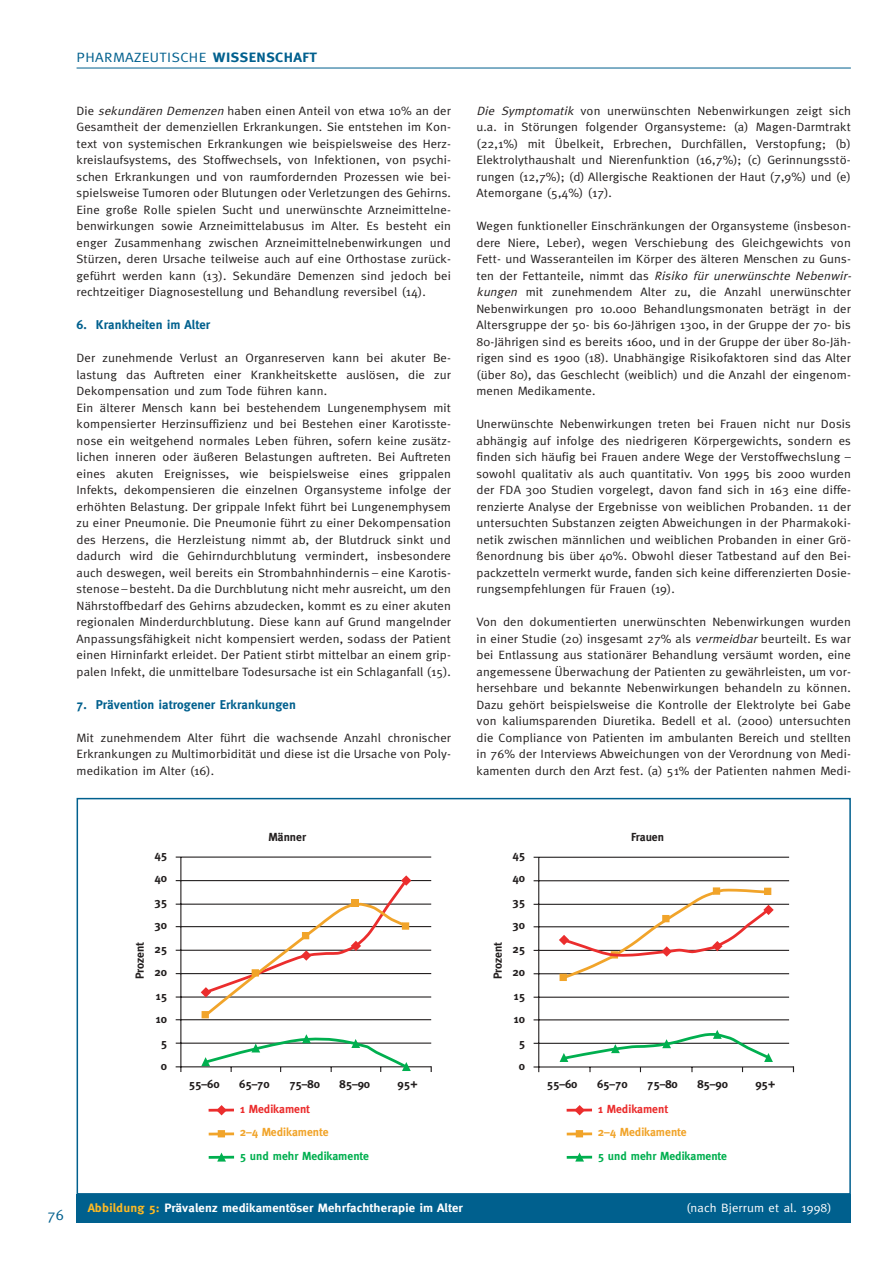
<style>
.page{position:relative;width:893px;height:1263px;background:#fff}
.page>*{position:absolute;margin:0;border:0;box-sizing:border-box;transform-origin:0 0}
.t1{font:15px "Meta";color:#00608e}
.t2{font:13.5px "Meta";letter-spacing:.025em;color:#00608e;scale:1.11 1}
.t3{font:700 12.75px "Meta";letter-spacing:.01em;color:#00608e}
.t4{font:12.15px/16.5px "Meta";letter-spacing:.01em;color:#231f1f;text-align:justify;scale:1.05 1}
.t5{font:700 12.15px "Meta";letter-spacing:.01em;color:#fff;scale:1.05 1}
.t6{font:12.15px "Meta";letter-spacing:.01em;color:#fff;scale:1.05 1}
.t7{font:700 11.7px/23.5px "Meta";color:#231f1f;text-align:center}
.t8{font:700 11.7px "Meta";color:#00af4f}
.t9{font:700 11.7px "Meta";color:#f1a42a}
.t10{font:700 11.7px "Meta";color:#eb2d2d}
.s1{font-weight:700}
.s2{font-style:italic}
.s3{color:#fdb923}
</style>
<div class="page">
<hr style="left:77px;top:68px;width:773px;height:1px;background:#00608e">
<hr style="left:180px;top:857px;width:1px;height:215px;background:#231f1f">
<hr style="left:176px;top:1066px;width:255px;height:1px;background:#231f1f">
<hr style="left:176px;top:857px;width:255px;height:1px;background:#231f1f">
<hr style="left:176px;top:880px;width:255px;height:1px;background:#231f1f">
<hr style="left:176px;top:904px;width:255px;height:1px;background:#231f1f">
<hr style="left:176px;top:926px;width:255px;height:1px;background:#231f1f">
<hr style="left:176px;top:950px;width:255px;height:1px;background:#231f1f">
<hr style="left:176px;top:973px;width:255px;height:1px;background:#231f1f">
<hr style="left:176px;top:996px;width:255px;height:2px;background:#231f1f">
<hr style="left:176px;top:1019px;width:255px;height:1px;background:#231f1f">
<hr style="left:176px;top:1043px;width:255px;height:1px;background:#231f1f">
<svg style="left:430px;top:1066px;width:2px;height:6px"></svg>
<svg style="left:201px;top:875px;width:210px;height:140px"></svg>
<div style="left:201px;top:1011px;width:8px;height:7px;background:#f1a42a"></div>
<div style="left:252px;top:969px;width:7px;height:8px;background:#f1a42a"></div>
<div style="left:302px;top:932px;width:7px;height:7px;background:#f1a42a"></div>
<div style="left:352px;top:900px;width:7px;height:7px;background:#f1a42a"></div>
<div style="left:402px;top:922px;width:7px;height:8px;background:#f1a42a"></div>
<svg style="left:201px;top:1034px;width:210px;height:38px"></svg>
<hr style="left:538px;top:857px;width:1px;height:215px;background:#231f1f">
<hr style="left:533px;top:1066px;width:260px;height:2px;background:#231f1f">
<hr style="left:533px;top:857px;width:256px;height:1px;background:#231f1f">
<hr style="left:533px;top:880px;width:256px;height:1px;background:#231f1f">
<hr style="left:533px;top:904px;width:256px;height:1px;background:#231f1f">
<hr style="left:533px;top:926px;width:256px;height:1px;background:#231f1f">
<hr style="left:533px;top:950px;width:256px;height:1px;background:#231f1f">
<hr style="left:533px;top:973px;width:256px;height:1px;background:#231f1f">
<hr style="left:533px;top:997px;width:256px;height:1px;background:#231f1f">
<hr style="left:533px;top:1019px;width:256px;height:1px;background:#231f1f">
<hr style="left:533px;top:1043px;width:256px;height:1px;background:#231f1f">
<svg style="left:792px;top:1066px;width:2px;height:6px"></svg>
<svg style="left:559px;top:1030px;width:214px;height:42px"></svg>
<svg style="left:559px;top:887px;width:214px;height:93px"></svg>
<hr style="left:208px;top:1109px;width:26px;height:3px;background:#eb2d2d">
<hr style="left:209px;top:1132px;width:25px;height:3px;background:#f1a42a">
<hr style="left:209px;top:1156px;width:25px;height:3px;background:#00af4f">
<svg style="left:217px;top:1153px;width:9px;height:9px"></svg>
<div style="left:218px;top:1130px;width:7px;height:7px;background:#f1a42a"></div>
<svg style="left:216px;top:1105px;width:11px;height:10px"></svg>
<hr style="left:566px;top:1109px;width:26px;height:3px;background:#eb2d2d">
<hr style="left:566px;top:1132px;width:26px;height:3px;background:#f1a42a">
<hr style="left:566px;top:1156px;width:26px;height:3px;background:#00af4f">
<svg style="left:575px;top:1153px;width:9px;height:9px"></svg>
<div style="left:575px;top:1130px;width:8px;height:7px;background:#f1a42a"></div>
<svg style="left:574px;top:1105px;width:10px;height:10px"></svg>
<div style="left:77px;top:798px;width:773px;height:397px;border:2px solid #00608e"></div>
<div style="left:77px;top:1194px;width:773px;height:28px;background:#00608e"></div>
<p class="t2" style="left:77px;top:52px;width:218px">PHARMAZEUTISCHE <span class="s1">WISSENSCHAFT</span></p>
<p class="t4" style="left:77px;top:103px;width:358px">Die <span class="s2">sekundären Demenzen</span>haben einen Anteil von etwa 10% an der Gesamtheit der demenziellen Erkrankungen. Sie entstehen im Kon&shy;text von systemischen Erkrankungen wie beispielsweise des Herz&shy;kreislaufsystems, des Stoffwechsels, von Infektionen, von psychi&shy;schen Erkrankungen und von raumfordernden Prozessen wie bei&shy;spielsweise Tumoren oder Blutungen oder Verletzungen des Gehirns.<br>Eine große Rolle spielen Sucht und unerwünschte Arzneimittelne&shy;benwirkungen sowie Arzneimittelabusus im Alter. Es besteht ein enger Zusammenhang zwischen Arzneimittelnebenwirkungen und Stürzen, deren Ursache teilweise auch auf eine Orthostase zurück&shy;geführt werden kann (13). Sekundäre Demenzen sind jedoch bei rechtzeitiger Diagnosestellung und Behandlung reversibel (14).</p>
<p class="t3" style="left:77px;top:320px;width:135px">6. Krankheiten im Alter</p>
<p class="t4" style="left:77px;top:351px;width:358px;text-align:left">Der zunehmende Verlust an Organreserven kann bei akuter Be&shy;lastung das Auftreten einer Krankheitskette auslösen, die zur Dekompensation und zum Tode führen kann.<br>Ein älterer Mensch kann bei bestehendem Lungenemphysem mit kompensierter Herzinsuffizienz und bei Bestehen einer Karotisste&shy;nose ein weitgehend normales Leben führen, sofern keine zusätz&shy;lichen inneren oder äußeren Belastungen auftreten. Bei Auftreten eines akuten Ereignisses, wie beispielsweise eines grippalen Infekts, dekompensieren die einzelnen Organsysteme infolge der erhöhten Belastung. Der grippale Infekt führt bei Lungenemphysem zu einer Pneumonie. Die Pneumonie führt zu einer Dekompensation des Herzens, die Herzleistung nimmt ab, der Blutdruck sinkt und dadurch wird die Gehirndurchblutung vermindert, insbesondere auch deswegen, weil bereits ein Strombahnhindernis – eine Karotis&shy;stenose–besteht. Da die Durchblutung nicht mehr ausreicht, um den Nährstoffbedarf des Gehirns abzudecken, kommt es zu einer akuten regionalen Minderdurchblutung. Diese kann auf Grund mangelnder Anpassungsfähigkeit nicht kompensiert werden, sodass der Patient einen Hirninfarkt erleidet. Der Patient stirbt mittelbar an einem grip&shy;palen Infekt, die unmittelbare Todesursache ist ein Schlaganfall (15).</p>
<p class="t3" style="left:77px;top:700px;width:221px">7. Prävention iatrogener Erkrankungen</p>
<p class="t4" style="left:77px;top:730px;width:358px">Mit zunehmendem Alter führt die wachsende Anzahl chronischer Erkrankungen zu Multimorbidität und diese ist die Ursache von Poly&shy;medikation im Alter (16).</p>
<p class="t4" style="left:476px;top:103px;width:358px"><span class="s2">Die Symptomatik</span> von unerwünschten Nebenwirkungen zeigt sich u.a. in Störungen folgender Organsysteme: (a) Magen-Darmtrakt (22,1%) mit Übelkeit, Erbrechen, Durchfällen, Verstopfung; (b)<br>Elektrolythaushalt und Nierenfunktion (16,7%); (c) Gerinnungsstö&shy;rungen (12,7%); (d) Allergische Reaktionen der Haut (7,9%) und (e)<br>Atemorgane (5,4%) (17).</p>
<p class="t4" style="left:476px;top:219px;width:360px;text-align:left">Wegen funktioneller Einschränkungen der Organsysteme (insbeson&shy;dere Niere, Leber), wegen Verschiebung des Gleichgewichts von Fett- und Wasseranteilen im Körper des älteren Menschen zu Guns&shy;t e n d e r Fe t t a n t e i l e , n i m m t d a s <span class="s2">Risiko für unerwünschte Nebenwir&shy;kungen</span> mit zunehmendem Alter zu, die Anzahl unerwünschter Nebenwirkungen pro 10.000 Behandlungsmonaten beträgt in der Altersgruppe der 50- bis 60-Jährigen 1300, in der Gruppe der 70- bis 80-Jährigen sind es bereits 1600, und in der Gruppe der über 80-Jäh&shy;rigen sind es 1900 (18). Unabhängige Risikofaktoren sind das Alter (über 80), das Geschlecht (weiblich) und die Anzahl der eingenom&shy;menen Medikamente.</p>
<p class="t4" style="left:476px;top:417px;width:358px">Unerwünschte Nebenwirkungen treten bei Frauen nicht nur Dosis abhängig auf infolge des niedrigeren Körpergewichts, sondern es finden sich häufig bei Frauen andere Wege der Verstoffwechslung – sowohl qualitativ als auch quantitativ. Von 1995 bis 2000 wurden der FDA 300 Studien vorgelegt, davon fand sich in 163 eine diffe&shy;renzierte Analyse der Ergebnisse von weiblichen Probanden. 11 der untersuchten Substanzen zeigten Abweichungen in der Pharmakoki&shy;netik zwischen männlichen und weiblichen Probanden in einer Grö&shy;ßenordnung bis über 40%. Obwohl dieser Tatbestand auf den Bei&shy;packzetteln vermerkt wurde, fanden sich keine differenzierten Dosie&shy;rungsempfehlungen für Frauen (19).</p>
<p class="t4" style="left:476px;top:615px;width:358px">Von den dokumentierten unerwünschten Nebenwirkungen wurden in einer Studie (20) insgesamt 27% als <span class="s2">vermeidbar</span>beurteilt. Es war bei Entlassung aus stationärer Behandlung versäumt worden, eine angemessene Überwachung der Patienten zu gewährleisten, um vor&shy;hersehbare und bekannte Nebenwirkungen behandeln zu können.<br>Dazu gehört beispielsweise die Kontrolle der Elektrolyte bei Gabe von kaliumsparenden Diuretika. Bedell et al. (2000) untersuchten die Compliance von Patienten im ambulanten Bereich und stellten in 76% der Interviews Abweichungen von der Verordnung von Medi&shy;kamenten durch den Arzt fest. (a) 51% der Patienten nahmen Medi-</p>
<p class="t1" style="left:47px;top:1209px;width:18px">76</p>
<p class="t7" style="left:129px;top:979px;width:39px;rotate:-90deg">Prozent</p>
<p class="t7" style="left:154px;top:844px;width:14px">45<br>40<br>35<br>30<br>25<br>20<br>15<br>10<br>5<br>0</p>
<p class="t7" style="left:268px;top:826px;width:39px">Männer</p>
<p class="t7" style="left:189px;top:1073px;width:32px">55–60</p>
<p class="t7" style="left:239px;top:1073px;width:32px">65–70</p>
<p class="t7" style="left:289px;top:1073px;width:32px">75–80</p>
<p class="t7" style="left:339px;top:1073px;width:32px">85–90</p>
<p class="t7" style="left:397px;top:1073px;width:22px">95+</p>
<p class="t10" style="left:240px;top:1105px;width:72px">1 Medikament</p>
<p class="t9" style="left:240px;top:1128px;width:90px">2–4 Medikamente</p>
<p class="t8" style="left:240px;top:1152px;width:131px">5 und mehr Medikamente</p>
<p class="t7" style="left:487px;top:979px;width:39px;rotate:-90deg">Prozent</p>
<p class="t7" style="left:512px;top:844px;width:14px">45<br>40<br>35<br>30<br>25<br>20<br>15<br>10<br>5<br>0</p>
<p class="t7" style="left:631px;top:827px;width:34px">Frauen</p>
<p class="t7" style="left:547px;top:1074px;width:32px">55–60</p>
<p class="t7" style="left:597px;top:1074px;width:32px">65–70</p>
<p class="t7" style="left:647px;top:1074px;width:32px">75–80</p>
<p class="t7" style="left:697px;top:1074px;width:32px">85–90</p>
<p class="t7" style="left:755px;top:1074px;width:22px">95+</p>
<p class="t10" style="left:597px;top:1105px;width:72px">1 Medikament</p>
<p class="t9" style="left:597px;top:1128px;width:90px">2–4 Medikamente</p>
<p class="t8" style="left:597px;top:1152px;width:131px">5 und mehr Medikamente</p>
<p class="t5" style="left:88px;top:1203px;width:359px"><span class="s3">Abbildung 5:</span> Prävalenz medikamentöser Mehrfachtherapie im Alter</p>
<p class="t6" style="left:686px;top:1203px;width:140px">(nach Bjerrum et al. 1998)</p>
</div>
